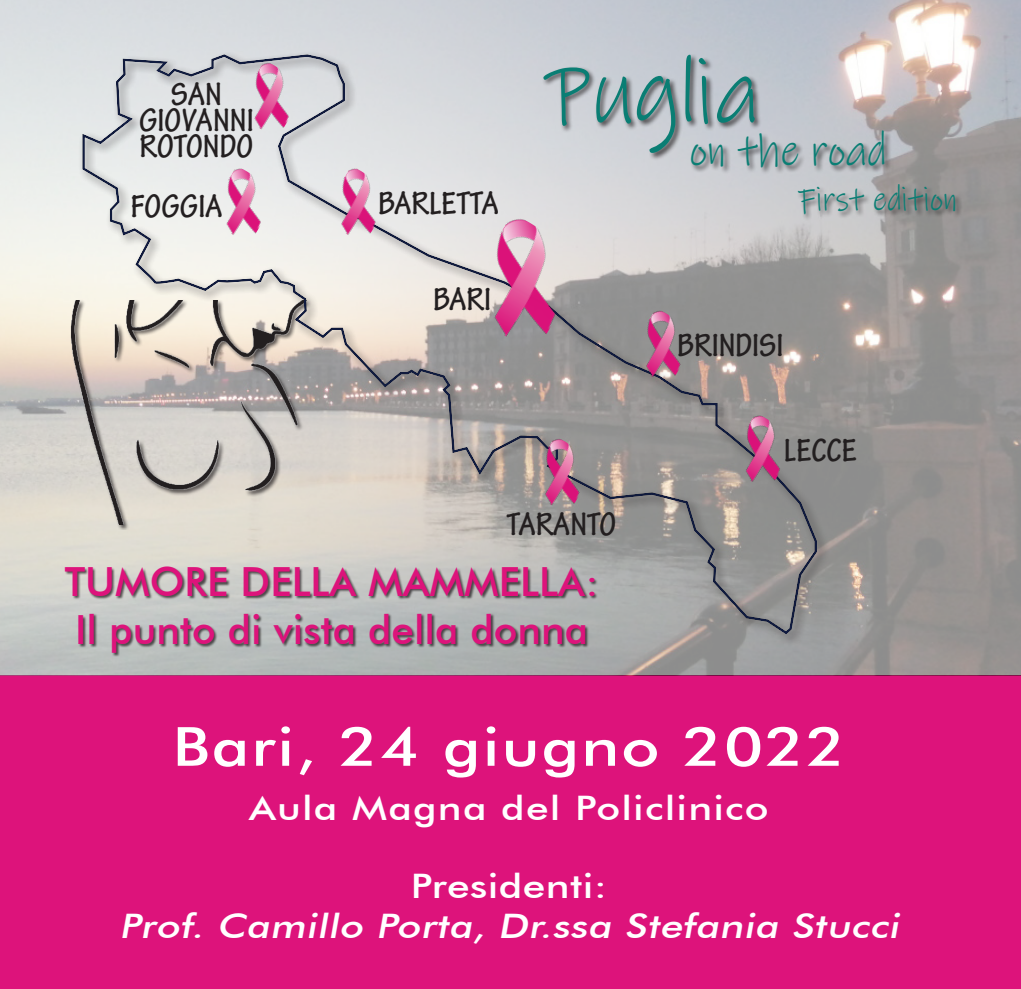
<style>
.page{position:relative;width:1021px;height:989px;background:#fff}
.page>*{position:absolute;margin:0;border:0;box-sizing:border-box;transform-origin:0 0}
.t1{font:94.27px "Ink Free";color:#0a7e74;scale:.89 1}
.Normale{font:500 54px "Futura BT";letter-spacing:.03em;color:#fff;scale:1.2 1}
.t2{font:45.68px "Ink Free";color:#0a7e74;scale:.89 1}
.t3{font:500 40.27px "Futura BT";color:#dd137b}
.t4{font:700 condensed 34.43px "Tekton Pro";color:#231f20}
.t5{font:34.2px "Ink Free";color:#0a7e74;scale:.89 1}
.Normale-2{font:italic 500 33.75px "Futura BT";color:#fff;scale:1.2 1}
.Normale-3{font:500 33.75px "Futura BT";letter-spacing:.03em;color:#fff;scale:1.2 1}
.Normale-4{font:500 33.75px "Futura BT";letter-spacing:.01em;color:#fff;scale:1.2 1}
</style>
<div class="page">
<div style="left:0;top:675px;width:1020px;height:314px;background:#dd137b"></div>
<img style="left:0;top:0;width:1020px;height:675px">
<div style="left:689px;top:130px;width:203px;height:45px;background:#231f20;opacity:.75"></div>
<div style="left:797px;top:183px;width:165px;height:39px;background:#231f20;opacity:.75"></div>
<div style="left:65px;top:567px;width:533px;height:89px;background:#231f20;opacity:.75"></div>
<img style="left:15px;top:300px;width:63px;height:224px">
<div style="left:78px;top:51px;width:751px;height:595px;background:#231f20;opacity:.75"></div>
<div style="left:79px;top:52px;width:738px;height:583px;background:#231f20;opacity:.75"></div>
<img style="left:456px;top:212px;width:135px;height:141px">
<img style="left:625px;top:308px;width:75px;height:78px">
<img style="left:724px;top:412px;width:76px;height:79px">
<img style="left:523px;top:436px;width:76px;height:79px">
<img style="left:320px;top:165px;width:75px;height:79px">
<img style="left:205px;top:165px;width:76px;height:79px">
<img style="left:233px;top:60px;width:76px;height:79px">
<p class="t4" style="left:171px;top:74px;width:52px">SAN</p>
<p class="t4" style="left:139px;top:100px;width:116px">GIOVANNI</p>
<p class="t4" style="left:140px;top:126px;width:115px">ROTONDO</p>
<p class="t4" style="left:131px;top:186px;width:93px">FOGGIA</p>
<p class="t4" style="left:378px;top:183px;width:122px">BARLETTA</p>
<p class="t4" style="left:433px;top:279px;width:60px">BARI</p>
<p class="t1" style="left:545px;top:37px;width:242px">Puglia</p>
<p class="t2" style="left:689px;top:124px;width:222px">on the road</p>
<p class="t5" style="left:798px;top:179px;width:180px">First edition</p>
<p class="t4" style="left:677px;top:325px;width:108px">BRINDISI</p>
<p class="t4" style="left:507px;top:504px;width:111px">TARANTO</p>
<p class="t4" style="left:783px;top:430px;width:75px">LECCE</p>
<p class="t3" style="left:65px;top:557px;width:535px">TUMORE DELLA MAMMELLA:</p>
<p class="t3" style="left:75px;top:605px;width:514px">Il punto di vista della donna</p>
<p class="Normale" style="left:172px;top:713px;width:562px">Bari, 24 giugno 2022</p>
<p class="Normale-3" style="left:249px;top:787px;width:434px">Aula Magna del Policlinico</p>
<p class="Normale-4" style="left:410px;top:865px;width:165px">Presidenti:</p>
<p class="Normale-2" style="left:119px;top:906px;width:657px">Prof. Camillo Porta, Dr.ssa Stefania Stucci</p>
</div>
